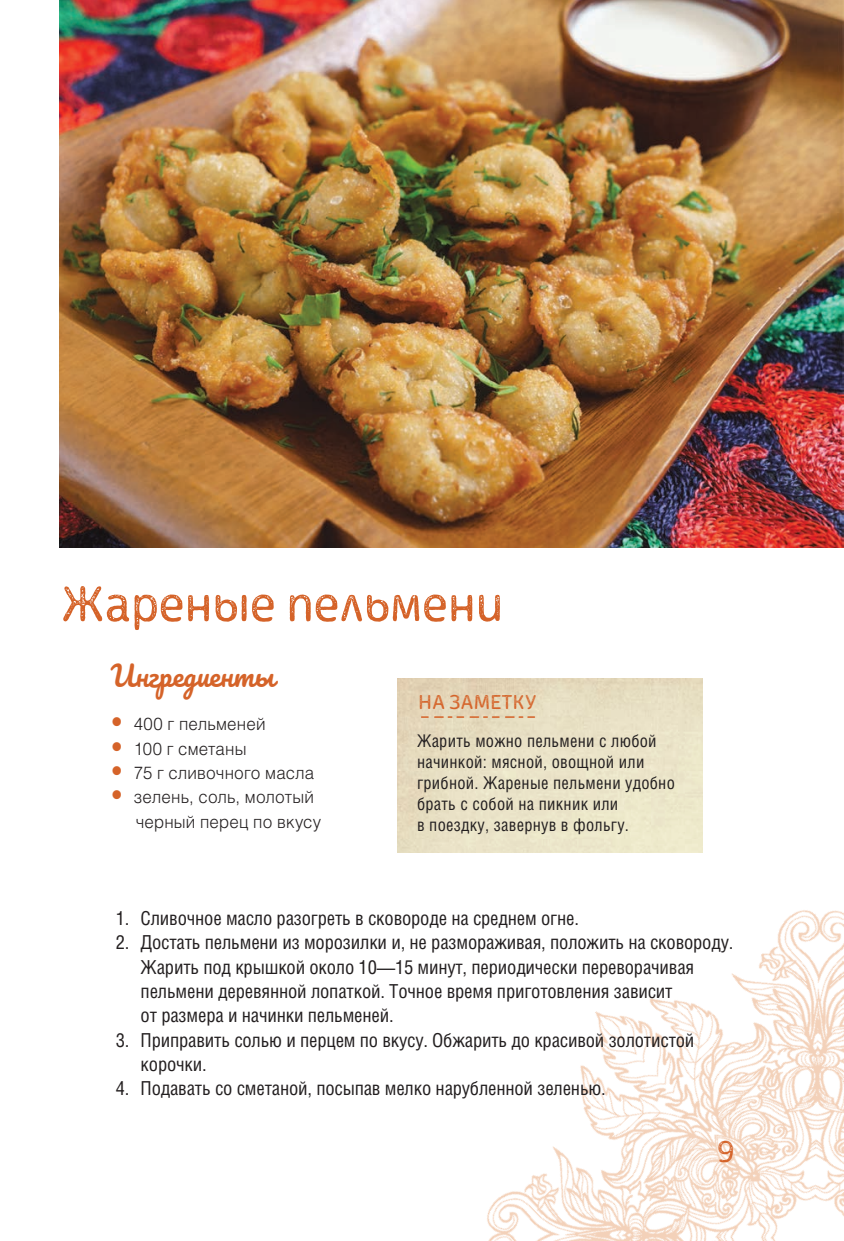
<style>
.page{position:relative;width:844px;height:1241px;background:#fff}
.page>*{position:absolute;margin:0;border:0;box-sizing:border-box;transform-origin:0 0}
.t1{font:52.5px "Ossem Rust";letter-spacing:-.005em;color:#d56329}
.t2{font:31.5px "Ossem Rust";color:#d56329}
.t3{font:28px "Pacifico";color:#d56329}
.t4{font:21px "Ossem Rust";letter-spacing:-.01em;color:#d56329}
.t5{font:19.25px/24.3px "Helios Cond";letter-spacing:-.01em;color:#231f20}
.t6{font:17.5px/21px "Helios Cond";letter-spacing:.015em;color:#231f20}
.t7{font:300 17.5px/24.3px "Helios";letter-spacing:.01em;color:#231f20;scale:.96 1}
</style>
<div class="page">
<img style="left:465px;top:851px;width:378px;height:389px">
<img style="left:397px;top:678px;width:305px;height:173px">
<svg style="left:419px;top:716px;width:115px;height:1px"></svg>
<img style="left:60px;top:0;width:783px;height:547px">
<h1 class="t1" style="left:60px;top:572px;width:445px">Жареные пельмени</h1>
<h3 class="t3" style="left:111px;top:660px;width:165px">Ингредиенты</h3>
<p class="t7" style="left:134px;top:711px;width:196px">400 г пельменей<br>100 г сметаны<br>75 г сливочного масла зелень, соль, молотый черный перец по вкусу</p>
<p class="t4" style="left:418px;top:689px;width:120px">НА ЗАМЕТКУ</p>
<p class="t6" style="left:417px;top:729px;width:259px">Жарить можно пельмени с любой начинкой: мясной, овощной или грибной. Жареные пельмени удобно брать с собой на пикник или<br>в поездку, завернув в фольгу.</p>
<p class="t5" style="left:116px;top:905px;width:464px">1. Сливочное масло разогреть в сковороде на среднем огне.</p>
<p class="t5" style="left:141px;top:929px;width:594px;text-indent:-25px">2. Достать пельмени из морозилки и, не размораживая, положить на сковороду.<br>Жарить под крышкой около 10—15 минут, периодически переворачивая пельмени деревянной лопаткой. Точное время приготовления зависит<br>от размера и начинки пельменей.</p>
<p class="t5" style="left:141px;top:1027px;width:555px;text-indent:-25px">3. Приправить солью и перцем по вкусу. Обжарить до красивой золотистой корочки.</p>
<p class="t5" style="left:116px;top:1075px;width:491px">4. Подавать со сметаной, посыпав мелко нарубленной зеленью.</p>
<h2 class="t2" style="left:717px;top:1132px;width:19px">9</h2>
</div>
